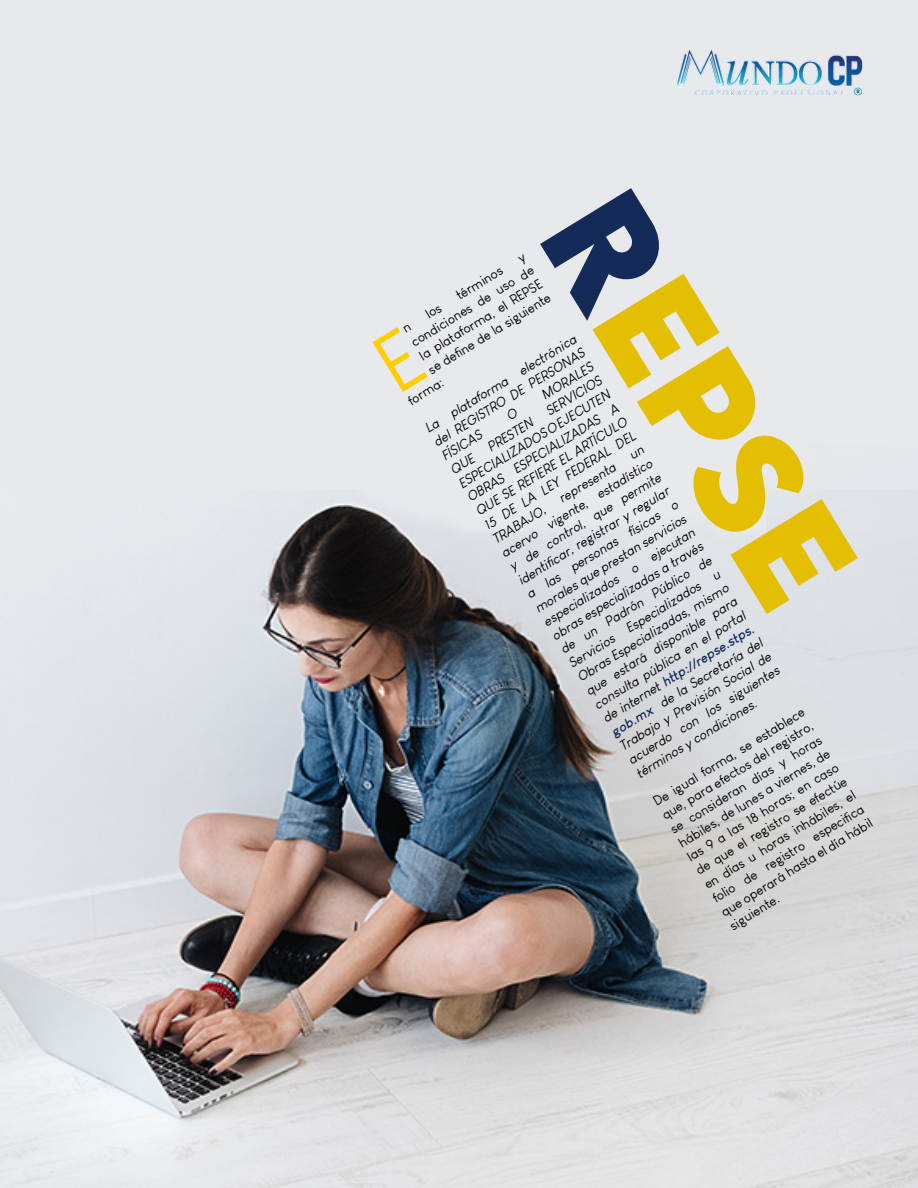
<style>
.page{position:relative;width:918px;height:1188px;background:#fff}
.page>*{position:absolute;margin:0;border:0;box-sizing:border-box;transform-origin:0 0}
.t1{font:700 135.6px "LEMONMILK";color:#e4be00}
.t2{font:italic 13.5px/16.2px "Louis George Cafe";color:#000;text-align:justify}
.t3{font:13.5px/16.2px "Louis George Cafe";color:#000;text-align:justify}
.s1{color:#142a59}
.s2{font-weight:700;color:#142a59}
</style>
<div class="page">
<img style="left:0;top:0;width:918px;height:1188px">
<img style="left:669px;top:36px;width:202px;height:66px">
<div style="left:373px;top:324px;width:55px;height:68px;background:#e8e9ed"></div>
<svg style="left:425px;top:305px;width:17px;height:13px"></svg>
<svg style="left:518px;top:254px;width:10px;height:11px"></svg>
<svg style="left:507px;top:407px;width:11px;height:14px"></svg>
<svg style="left:451px;top:452px;width:24px;height:23px"></svg>
<p class="t1" style="left:662px;top:160px;width:451px;rotate:59deg"><span class="s1">R</span>EPSE</p>
<p class="t3" style="left:453px;top:289px;width:54px;rotate:-31deg">términos</p>
<p class="t3" style="left:408px;top:335px;width:143px;rotate:-31deg">condiciones de uso de</p>
<p class="t3" style="left:416px;top:349px;width:143px;rotate:-31deg">la plataforma, el REPSE</p>
<p class="t3" style="left:424px;top:363px;width:143px;rotate:-31deg">se define de la siguiente</p>
<p class="t3" style="left:405px;top:395px;width:41px;rotate:-31deg">forma:</p>
<p class="t2" style="left:421px;top:422px;width:177px;rotate:-31deg">La plataforma electrónica del REGISTRO DE PERSONAS FÍSICAS</p>
<p class="t2" style="left:538px;top:389px;width:60px;rotate:-31deg">MORALES</p>
<p class="t2" style="left:447px;top:463px;width:177px;text-indent:112px;rotate:-31deg">SERVICIOS ESPECIALIZADOS O EJECUTEN OBRAS ESPECIALIZADAS A QUE SE REFIERE EL ARTÍCULO 15 DE LA LEY FEDERAL DEL TRABAJO,</p>
<p class="t2" style="left:484px;top:441px;width:53px;rotate:-31deg">PRESTEN</p>
<p class="t2" style="left:489px;top:532px;width:179px;text-align:left;text-indent:160px;rotate:-31deg">un acervo vigente, estadístico y de control, que permite identificar, registrar y regular a las personas físicas o morales que prestan servicios especializados o ejecutan obras especializadas a través de un Padrón Público de<br>Servicios Especializados u<br>Obras Especializadas, mismo que estará disponible para consulta pública en el portal de internet <span class="s2">http://repse.stps. gob.mx</span> de la Secretaría del<br>Trabajo y Previsión Social de acuerdo con los siguientes términos y condiciones.</p>
<p class="t2" style="left:555px;top:492px;width:66px;rotate:-31deg">representa</p>
<p class="t3" style="left:650px;top:795px;width:178px;rotate:-31deg">De igual forma, se establece que, para efectos del registro, se consideran días y horas hábiles, de lunes a viernes, de las 9 a las 18 horas; en caso de que el registro se efectúe en días u horas inhábiles, el folio de registro especifica que operará hasta el día hábil siguiente.</p>
</div>
